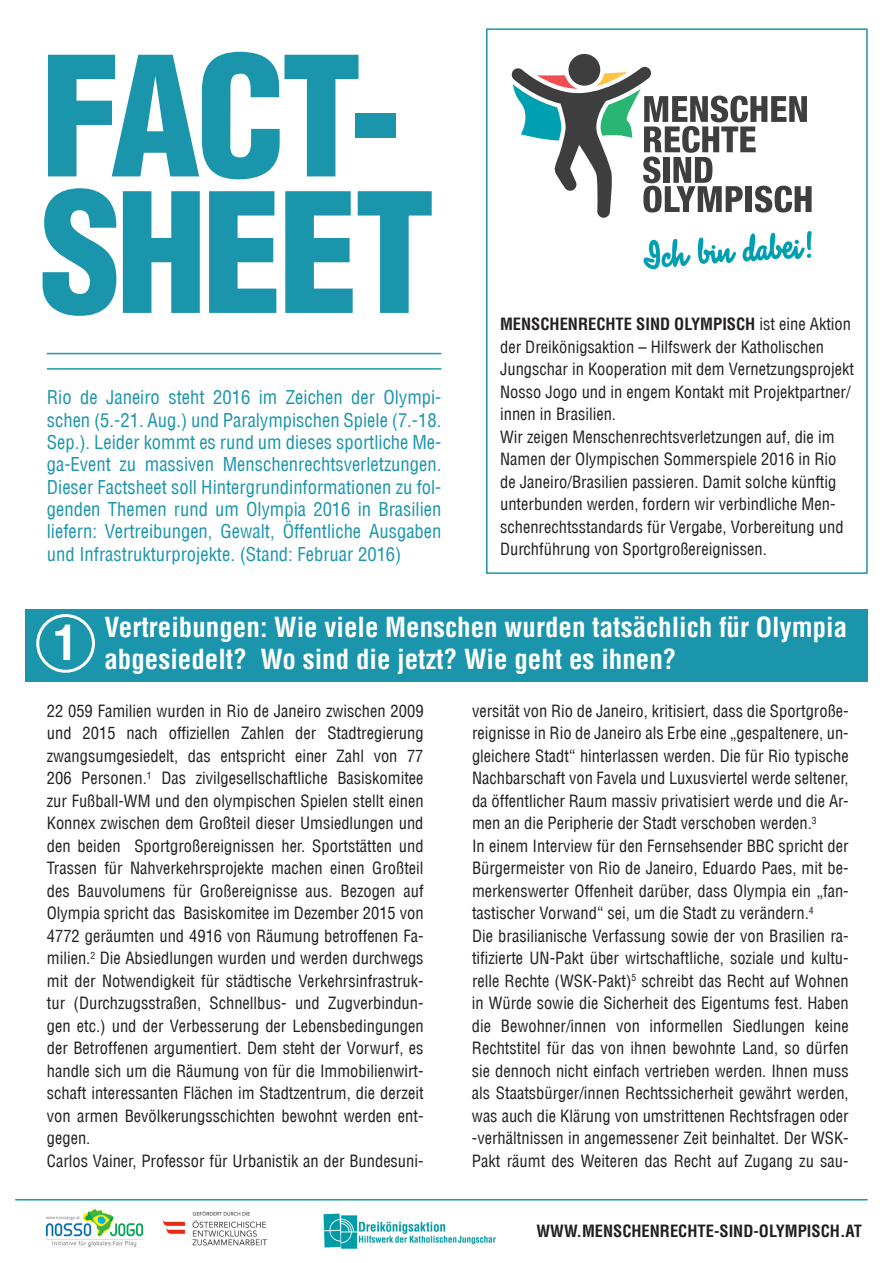
<style>
.page{position:relative;width:893px;height:1263px;background:#fff}
.page>*{position:absolute;margin:0;border:0;box-sizing:border-box;transform-origin:0 0}
.t1{font:900 condensed 162.3px/136.5px "Helvetica Com";letter-spacing:-.03em;color:#1b95ab}
.t2{font:700 condensed 27px/32.4px "Helvetica Com";color:#fff}
.t3{font:condensed 18.6px/22.4px "Helvetica Com";color:#1b95ab;text-align:justify}
.t4{font:condensed 16.5px/22.5px "Helvetica Com";color:#231f20}
.t5{font:700 condensed 16.5px "Helvetica Com";color:#231f20}
.s1{font-weight:700}
</style>
<div class="page">
<img style="left:47px;top:1209px;width:95px;height:38px">
<img style="left:162px;top:1211px;width:106px;height:35px">
<svg style="left:643px;top:239px;width:48px;height:31px"></svg>
<svg style="left:698px;top:237px;width:38px;height:27px"></svg>
<svg style="left:742px;top:231px;width:70px;height:31px"></svg>
<div style="left:568px;top:54px;width:32px;height:32px;background:#3e3e3f;border-radius:50%"></div>
<svg style="left:511px;top:66px;width:301px;height:152px"></svg>
<div style="left:486px;top:28px;width:382px;height:546px;border:2px solid #1b95ab"></div>
<img style="left:323px;top:1213px;width:173px;height:36px">
<hr style="left:15px;top:1199px;width:853px;height:1px;background:#1a9ca8">
<hr style="left:47px;top:353px;width:394px;height:1px;background:#1a9ca8">
<hr style="left:47px;top:368px;width:394px;height:2px;background:#1a9ca8">
<div style="left:26px;top:609px;width:842px;height:73px;background:#1b95ab"></div>
<div style="left:36px;top:614px;width:59px;height:59px;border:3px solid #fff;border-radius:50%"></div>
<h1 class="t1" style="left:40px;top:49px;width:397px">FACT-<br>SHEET</h1>
<p class="t3" style="left:47px;top:386px;width:396px">Rio de Janeiro steht 2016 im Zeichen der Olympi&shy;schen (5.-21. Aug.) und Paralympischen Spiele (7.-18.<br>Sep.). Leider kommt es rund um dieses sportliche Me&shy;ga-Event zu massiven Menschenrechtsverletzungen.<br>Dieser Factsheet soll Hintergrundinformationen zu fol&shy;genden Themen rund um Olympia 2016 in Brasilien liefern: Vertreibungen, Gewalt, Öffentliche Ausgaben und Infrastrukturprojekte. (Stand: Februar 2016)</p>
<p class="t4" style="left:500px;top:313px;width:355px"><span class="s1">MENSCHENRECHTE SIND OLYMPISCH</span> ist eine Aktion der Dreikönigsaktion – Hilfswerk der Katholischen Jungschar in Kooperation mit dem Vernetzungsprojekt Nosso Jogo und in engem Kontakt mit Projektpartner/ innen in Brasilien.<br>Wir zeigen Menschenrechtsverletzungen auf, die im Namen der Olympischen Sommerspiele 2016 in Rio de Janeiro/Brasilien passieren. Damit solche künftig unterbunden werden, fordern wir verbindliche Men&shy;schenrechtsstandards für Vergabe, Vorbereitung und Durchführung von Sportgroßereignissen.</p>
<h2 class="t2" style="left:54px;top:610px;width:795px;text-indent:51px">Vertreibungen: Wie viele Menschen wurden tatsächlich für Olympia<br><sup>1</sup> abgesiedelt? Wo sind die jetzt? Wie geht es ihnen?</h2>
<p class="t4" style="left:47px;top:699px;width:378px">22 059 Familien wurden in Rio de Janeiro zwischen 2009 und 2015 nach offiziellen Zahlen der Stadtregierung zwangsumgesiedelt, das entspricht einer Zahl von 77<br>206 Personen.<sup>1</sup> Das zivilgesellschaftliche Basiskomitee zur Fußball-WM und den olympischen Spielen stellt einen Konnex zwischen dem Großteil dieser Umsiedlungen und den beiden Sportgroßereignissen her. Sportstätten und Trassen für Nahverkehrsprojekte machen einen Großteil des Bauvolumens für Großereignisse aus. Bezogen auf Olympia spricht das Basiskomitee im Dezember 2015 von 4772 geräumten und 4916 von Räumung betroffenen Fa&shy;milien.<sup>2</sup> Die Absiedlungen wurden und werden durchwegs mit der Notwendigkeit für städtische Verkehrsinfrastruk&shy;tur (Durchzugsstraßen, Schnellbus- und Zugverbindun&shy;gen etc.) und der Verbesserung der Lebensbedingungen der Betroffenen argumentiert. Dem steht der Vorwurf, es handle sich um die Räumung von für die Immobilienwirt&shy;schaft interessanten Flächen im Stadtzentrum, die derzeit von armen Bevölkerungsschichten bewohnt werden ent&shy;gegen.<br>Carlos Vainer, Professor für Urbanistik an der Bundesuni-</p>
<p class="t4" style="left:472px;top:699px;width:378px">versität von Rio de Janeiro, kritisiert, dass die Sportgroße&shy;reignisse in Rio de Janeiro als Erbe eine „gespaltenere, un&shy;gleichere Stadt“ hinterlassen werden. Die für Rio typische Nachbarschaft von Favela und Luxusviertel werde seltener, da öffentlicher Raum massiv privatisiert werde und die Ar&shy;men an die Peripherie der Stadt verschoben werden.<sup>3<br></sup>In einem Interview für den Fernsehsender BBC spricht der Bürgermeister von Rio de Janeiro, Eduardo Paes, mit be&shy;merkenswerter Offenheit darüber, dass Olympia ein „fan&shy;tastischer Vorwand“ sei, um die Stadt zu verändern.<sup>4<br></sup>Die brasilianische Verfassung sowie der von Brasilien ra&shy;tifizierte UN-Pakt über wirtschaftliche, soziale und kultu&shy;relle Rechte (WSK-Pakt)<sup>5</sup> schreibt das Recht auf Wohnen in Würde sowie die Sicherheit des Eigentums fest. Haben die Bewohner/innen von informellen Siedlungen keine Rechtstitel für das von ihnen bewohnte Land, so dürfen sie dennoch nicht einfach vertrieben werden. Ihnen muss als Staatsbürger/innen Rechtssicherheit gewährt werden, was auch die Klärung von umstrittenen Rechtsfragen oder -verhältnissen in angemessener Zeit beinhaltet. Der WSK-Pakt räumt des Weiteren das Recht auf Zugang zu sau-</p>
<p class="t5" style="left:536px;top:1220px;width:327px">WWW.MENSCHENRECHTE-SIND-OLYMPISCH.AT</p>
</div>
